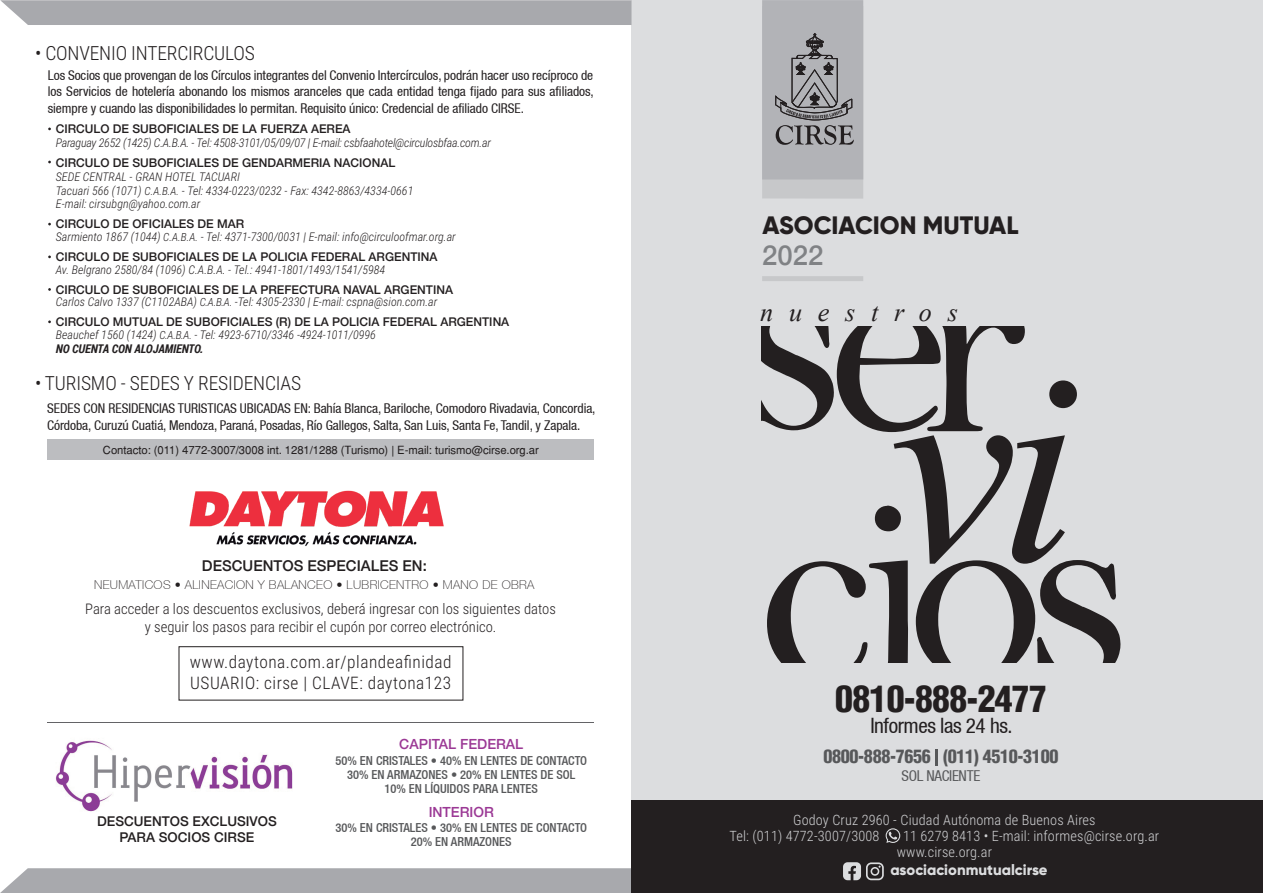
<style>
.page{position:relative;width:1263px;height:893px;background:#fff}
.page>*{position:absolute;margin:0;border:0;box-sizing:border-box;transform-origin:0 0}
.t1{font:900 condensed 35.7px "Helvetica";letter-spacing:-.02em;color:#231f20}
.t2{font:500 27.45px "Helvetica 65";color:#808285}
.t3{font:italic 26.25px "Times New Roman";letter-spacing:.6em;color:#231f20}
.t4{font:800 25.2px "Gilroy";color:#231f20}
.t5{font:condensed 21.15px "Helvetica 57";letter-spacing:-.02em;color:#231f20}
.t6{font:300 19.5px "Roboto Condensed";letter-spacing:-.01em;color:#231f20}
.t7{font:900 condensed 18.15px "Helvetica";letter-spacing:-.02em;color:#57585a}
.t8{font:300 17.25px/20.7px "Roboto Condensed";letter-spacing:.03em;color:#231f20}
.t9{font:800 15px "Gilroy";color:#dcdddf}
.t10{font:condensed 15px "Helvetica 57";letter-spacing:-.02em;color:#57585a}
.t11{font:500 14.85px "Helvetica 65";color:#231f20}
.t12{font:300 14.7px/17.5px "Roboto Condensed";color:#231f20;text-align:center}
.t13{font:300 14.25px/15.8px "Roboto Condensed";letter-spacing:.01em;color:#d1d2d4}
.t14{font:500 13.95px "Helvetica 65";color:#9b3995}
.t15{font:condensed 13.5px/16.5px "Helvetica 57";letter-spacing:-.005em;color:#231f20}
.t16{font:500 13.5px/16.2px "Helvetica 65";color:#231f20;text-align:center}
.t17{font:500 condensed 12.45px/14px "Helvetica 67";color:#57585a;text-align:center}
.t18{font:100 12.15px "Helvetica 35";letter-spacing:.03em;color:#231f20}
.t19{font:italic 300 12px/13.5px "Roboto Condensed";color:#231f20}
.t20{font:500 12px "Helvetica 65";color:#231f20}
.t21{font:italic 300 12px "Roboto Condensed";letter-spacing:-.02em;color:#231f20}
.t22{font:11.25px "Helvetica";letter-spacing:-.005em;color:#231f20}
.s1{font-size:11.25px}
.s2{font-weight:700}
</style>
<div class="page">
<div style="left:631px;top:0;width:632px;height:825px;background:#dcdddf"></div>
<div style="left:0;top:0;width:631px;height:25px;background:#a8a9ad"></div>
<div style="left:0;top:868px;width:631px;height:25px;background:#a8a9ad"></div>
<svg style="left:761px;top:327px;width:359px;height:336px"></svg>
<div style="left:631px;top:801px;width:632px;height:92px;background:#231f20"></div>
<div style="left:762px;top:6px;width:101px;height:193px;background:#c7c8ca"></div>
<div style="left:762px;top:276px;width:101px;height:5px;background:#c7c8ca"></div>
<div style="left:762px;top:0;width:101px;height:179px;background:#b2b3b7"></div>
<svg style="left:775px;top:33px;width:79px;height:112px"></svg>
<div style="left:48px;top:439px;width:546px;height:21px;background:#bcbdc0"></div>
<hr style="left:935px;top:749px;width:3px;height:16px;background:#57585a">
<hr style="left:47px;top:722px;width:546px;height:1px;background:#636366">
<img style="left:189px;top:490px;width:255px;height:56px">
<div style="left:179px;top:646px;width:284px;height:54px;border:1px solid #231f20"></div>
<svg style="left:843px;top:862px;width:41px;height:18px"></svg>
<img style="left:55px;top:740px;width:238px;height:72px">
<svg style="left:886px;top:828px;width:14px;height:15px"></svg>
<h3 class="t6" style="left:35px;top:40px;width:221px">• CONVENIO INTERCIRCULOS</h3>
<p class="t15" style="left:48px;top:66px;width:547px;text-align:justify">Los Socios que provengan de los Círculos integrantes del Convenio Intercírculos, podrán hacer uso recíproco de los Servicios de hotelería abonando los mismos aranceles que cada entidad tenga fijado para sus afiliados, siempre y cuando las disponibilidades lo permitan. Requisito único: Credencial de afiliado CIRSE.</p>
<p class="t21" style="left:56px;top:134px;width:437px">Paraguay 2652 (1425) C.A.B.A. - Tel: 4508-3101/05/09/07 | E-mail: csbfaahotel@circulosbfaa.com.ar</p>
<p class="t20" style="left:56px;top:122px;width:296px">CIRCULO DE SUBOFICIALES DE LA FUERZA AEREA</p>
<p class="t19" style="left:56px;top:170px;width:359px">SEDE CENTRAL - GRAN HOTEL TACUARI<br>Tacuari 566 (1071) <span class="s1">C.A.B.A.</span> - Tel: 4334-0223/0232 - Fax: 4342-8863/4334-0661<br>E-mail: cirsubgn@yahoo.com.ar</p>
<p class="t20" style="left:56px;top:155px;width:341px">CIRCULO DE SUBOFICIALES DE GENDARMERIA NACIONAL</p>
<p class="t20" style="left:56px;top:217px;width:190px">CIRCULO DE OFICIALES DE MAR</p>
<p class="t20" style="left:56px;top:250px;width:383px">CIRCULO DE SUBOFICIALES DE LA POLICIA FEDERAL ARGENTINA</p>
<p class="t19" style="left:56px;top:262px;width:331px">Av. Belgrano 2580/84 (1096) C.A.B.A. - Tel.: 4941-1801/1493/1541/5984</p>
<p class="t19" style="left:56px;top:295px;width:383px">Carlos Calvo 1337 (C1102ABA) <span class="s1">C.A.B.A.</span> -Tel: 4305-2330 | E-mail: cspna@sion.com.ar</p>
<p class="t19" style="left:56px;top:230px;width:401px">Sarmiento 1867 (1044) <span class="s1">C.A.B.A.</span> - Tel: 4371-7300/0031 | E-mail: info@circuloofmar.org.ar</p>
<p class="t20" style="left:56px;top:282px;width:399px">CIRCULO DE SUBOFICIALES DE LA PREFECTURA NAVAL ARGENTINA</p>
<p class="t20" style="left:56px;top:315px;width:455px">CIRCULO MUTUAL DE SUBOFICIALES (R) DE LA POLICIA FEDERAL ARGENTINA</p>
<p class="t19" style="left:56px;top:327px;width:322px;line-height:14.4px">Beauchef 1560 (1424) <span class="s1">C.A.B.A.</span> - Tel: 4923-6710/3346 -4924-1011/0996<br><span class="s2">NO CUENTA CON ALOJAMIENTO.</span></p>
<h3 class="t6" style="left:35px;top:370px;width:268px">• TURISMO - SEDES Y RESIDENCIAS</h3>
<p class="t15" style="left:47px;top:400px;width:550px">SEDES CON RESIDENCIAS TURISTICAS UBICADAS EN: Bahía Blanca, Bariloche, Comodoro Rivadavia, Concordia,<br>Córdoba, Curuzú Cuatiá, Mendoza, Paraná, Posadas, Río Gallegos, Salta, San Luis, Santa Fe, Tandil, y Zapala.</p>
<p class="t22" style="left:103px;top:443px;width:437px">Contacto: (011) 4772-3007/3008 int. 1281/1288 (Turismo) | E-mail: turismo@cirse.org.ar</p>
<p class="t11" style="left:202px;top:557px;width:226px">DESCUENTOS ESPECIALES EN:</p>
<p class="t18" style="left:94px;top:578px;width:442px">NEUMATICOS • ALINEACION Y BALANCEO • LUBRICENTRO • MANO DE OBRA</p>
<p class="t12" style="left:85px;top:599px;width:472px">Para acceder a los descuentos exclusivos, deberá ingresar con los siguientes datos y seguir los pasos para recibir el cupón por correo electrónico.</p>
<p class="t8" style="left:190px;top:651px;width:263px">www.daytona.com.ar/plandeafinidad<br>USUARIO: cirse | CLAVE: daytona123</p>
<p class="t16" style="left:97px;top:812px;width:181px">DESCUENTOS EXCLUSIVOS<br>PARA SOCIOS CIRSE</p>
<p class="t14" style="left:399px;top:735px;width:126px">CAPITAL FEDERAL</p>
<p class="t17" style="left:335px;top:753px;width:253px">50% EN CRISTALES • 40% EN LENTES DE CONTACTO<br>30% EN ARMAZONES • 20% EN LENTES DE SOL<br>10% EN LÍQUIDOS PARA LENTES</p>
<p class="t14" style="left:429px;top:804px;width:67px">INTERIOR</p>
<p class="t17" style="left:335px;top:821px;width:253px">30% EN CRISTALES • 30% EN LENTES DE CONTACTO<br>20% EN ARMAZONES</p>
<h3 class="t4" style="left:762px;top:209px;width:257px">ASOCIACION MUTUAL</h3>
<h2 class="t2" style="left:762px;top:239px;width:63px">2022</h2>
<h3 class="t3" style="left:760px;top:295px;width:199px">nuestros</h3>
<h1 class="t1" style="left:835px;top:676px;width:213px">0810-888-2477</h1>
<h3 class="t5" style="left:870px;top:714px;width:144px">Informes las 24 hs.</h3>
<h3 class="t7" style="left:823px;top:745px;width:236px">0800-888-7656 (011) 4510-3100</h3>
<p class="t10" style="left:902px;top:767px;width:80px">SOL NACIENTE</p>
<p class="t13" style="left:729px;top:812px;width:368px;text-indent:64px">Godoy Cruz 2960 - Ciudad Autónoma de Buenos Aires<br>Tel: (011) 4772-3007/3008</p>
<p class="t13" style="left:897px;top:827px;width:264px;text-indent:6px">11 6279 8413 • E-mail: informes@cirse.org.ar www.cirse.org.ar</p>
<p class="t9" style="left:890px;top:860px;width:159px">asociacionmutualcirse</p>
</div>
